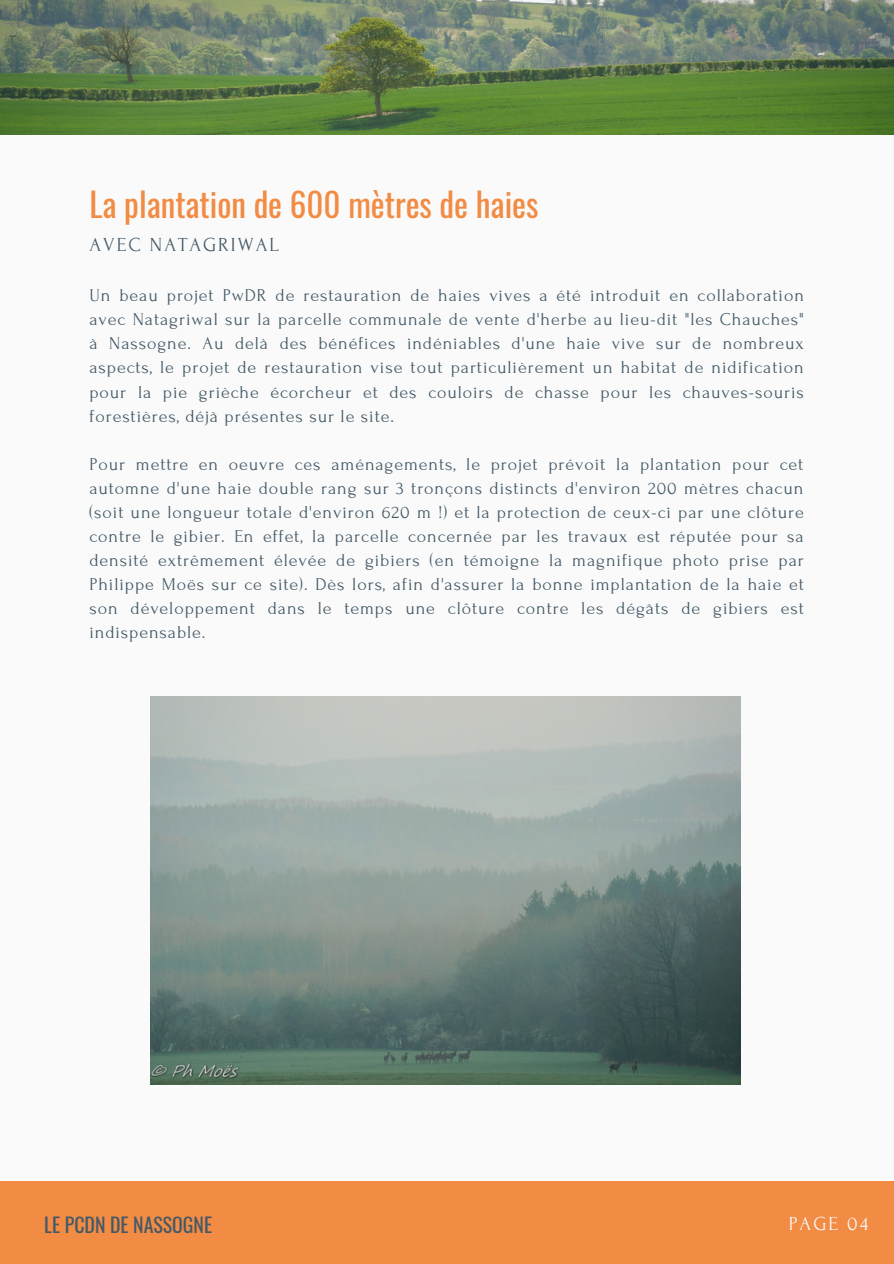
<style>
.page{position:relative;width:894px;height:1264px;background:#fff}
.page>*{position:absolute;margin:0;border:0;box-sizing:border-box;transform-origin:0 0}
.t1{font:33.15px "Oswald";color:#f28b43}
.t2{font:19.8px "Oswald";color:#435967}
.t3{font:19.8px "Forum";letter-spacing:.1em;color:#435967}
.t4{font:19.8px "Forum";letter-spacing:.1em;color:#fafafa}
.t5{font:18px/24px "Forum";letter-spacing:.05em;color:#435967;text-align:justify}
</style>
<div class="page">
<div style="left:0;top:0;width:893px;height:1263px;background:#fafafa"></div>
<div style="left:0;top:1181px;width:893px;height:82px;background:#f28b43"></div>
<img style="left:0;top:0;width:893px;height:134px">
<img style="left:150px;top:696px;width:590px;height:388px">
<p class="t1" style="left:89px;top:178px;width:450px">La plantation de 600 mètres de haies</p>
<p class="t3" style="left:89px;top:234px;width:191px">AVEC NATAGRIWAL</p>
<p class="t5" style="left:89px;top:284px;width:715px">Un beau projet PwDR de restauration de haies vives a été introduit en collaboration avec Natagriwal sur la parcelle communale de vente d'herbe au lieu-dit "les Chauches" à Nassogne. Au delà des bénéfices indéniables d'une haie vive sur de nombreux aspects, le projet de restauration vise tout particulièrement un habitat de nidification pour la pie grièche écorcheur et des couloirs de chasse pour les chauves-souris forestières, déjà présentes sur le site.</p>
<p class="t5" style="left:89px;top:452px;width:716px">Pour mettre en oeuvre ces aménagements, le projet prévoit la plantation pour cet automne d'une haie double rang sur 3 tronçons distincts d'environ 200 mètres chacun (soit une longueur totale d'environ 620 m !) et la protection de ceux-ci par une clôture contre le gibier. En effet, la parcelle concernée par les travaux est réputée pour sa densité extrêmement élevée de gibiers (en témoigne la magnifique photo prise par Philippe Moës sur ce site). Dès lors, afin d'assurer la bonne implantation de la haie et son développement dans le temps une clôture contre les dégâts de gibiers est indispensable.</p>
<p class="t2" style="left:44px;top:1209px;width:169px">LE PCDN DE NASSOGNE</p>
<p class="t4" style="left:788px;top:1212px;width:81px">PAGE 04</p>
</div>
